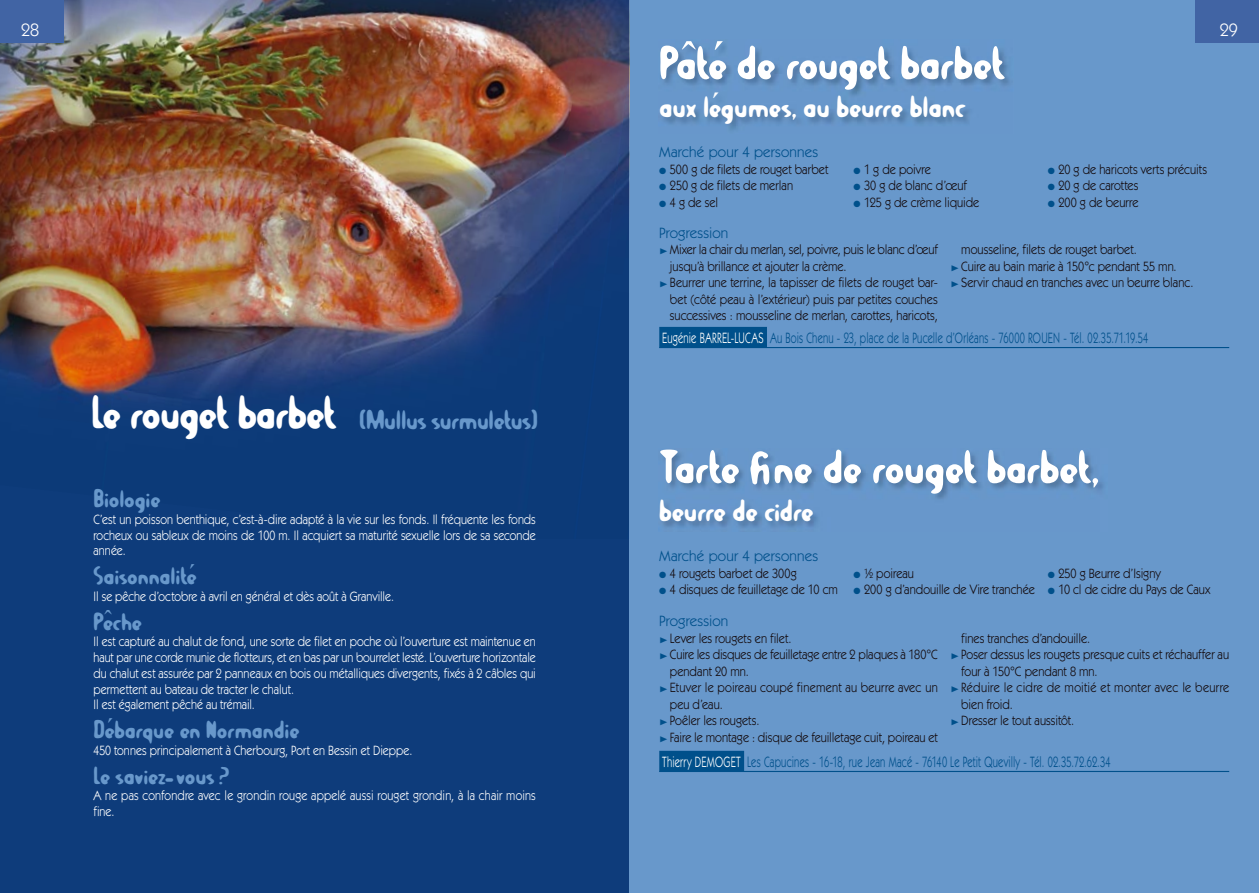
<style>
.page{position:relative;width:1259px;height:893px;background:#fff}
.page>*{position:absolute;margin:0;border:0;box-sizing:border-box;transform-origin:0 0}
.t1{font:51px "Balcony Angels";letter-spacing:-.005em;color:#fff}
.t2{font:33px "Balcony Angels";color:#fff}
.t3{font:30px "Balcony Angels";letter-spacing:-.015em;color:#6898cb}
.t4{font:27px "Balcony Angels";letter-spacing:-.005em;color:#6898cb}
.t5{font:18px "Itc Kabel";color:#fff}
.t6{font:15px "Itc Kabel";letter-spacing:.015em;color:#00508b;scale:.69 1}
.t7{font:15px "Itc Kabel";letter-spacing:.015em;color:#00508b}
.t8{font:13.5px/16.5px "Itc Kabel";letter-spacing:.005em;color:#130a0d;scale:.9 1}
.t9{font:13.5px/15.8px "Itc Kabel";letter-spacing:.005em;color:#fff;scale:.88 1}
.t10{font:9px/16.5px "Zeal";color:#00508b}
.t11{font:9px/16.5px "Zapf Dingbats ITC";color:#00508b;text-align:justify}
.s1{font-size:51px;color:#fff}
.s2{color:#fff}
</style>
<div class="page">
<div style="left:0;top:0;width:629px;height:893px;background:#0e3c7b"></div>
<div style="left:629px;top:0;width:630px;height:893px;background:#6898cb"></div>
<img style="left:160px;top:0;width:362px;height:297px">
<img style="left:522px;top:0;width:107px;height:297px">
<img style="left:0;top:0;width:160px;height:398px">
<img style="left:575px;top:50px;width:54px;height:247px">
<img style="left:103px;top:297px;width:429px;height:106px">
<img style="left:629px;top:0;width:1px;height:539px">
<img style="left:663px;top:44px;width:346px;height:86px">
<hr style="left:659px;top:347px;width:570px;height:1px;background:#00508b">
<div style="left:659px;top:327px;width:108px;height:21px;background:#00508b"></div>
<img style="left:662px;top:451px;width:441px;height:77px">
<div style="left:659px;top:751px;width:85px;height:21px;background:#00508b"></div>
<hr style="left:659px;top:771px;width:570px;height:1px;background:#00508b">
<div style="left:0;top:0;width:64px;height:43px;background:#4164a4"></div>
<div style="left:1195px;top:0;width:64px;height:43px;background:#4164a4"></div>
<h3 class="t5" style="left:21px;top:19px;width:19px">28</h3>
<h3 class="t5" style="left:1219px;top:19px;width:19px">29</h3>
<h1 class="t1" style="left:659px;top:40px;width:347px">Pâté de rouget barbet</h1>
<h2 class="t2" style="left:659px;top:92px;width:307px">aux légumes, au beurre blanc</h2>
<p class="t7" style="left:659px;top:143px;width:160px">Marché pour 4 personnes</p>
<p class="t8" style="left:670px;top:160px;width:178px">500 g de filets de rouget barbet<br>250 g de filets de merlan<br>4 g de sel</p>
<p class="t11" style="left:659px;top:162px;width:9px">● ● ●</p>
<p class="t8" style="left:864px;top:160px;width:129px">1 g de poivre<br>30 g de blanc d’œuf<br>125 g de crème liquide</p>
<p class="t11" style="left:853px;top:162px;width:9px">● ● ●</p>
<p class="t8" style="left:1058px;top:160px;width:167px">20 g de haricots verts précuits<br>20 g de carottes<br>200 g de beurre</p>
<p class="t11" style="left:1047px;top:162px;width:9px">● ● ●</p>
<p class="t7" style="left:659px;top:224px;width:71px">Progression</p>
<p class="t8" style="left:670px;top:241px;width:299px">Mixer la chair du merlan, sel, poivre, puis le blanc d’œuf jusqu’à brillance et ajouter la crème.<br>Beurrer une terrine, la tapisser de filets de rouget bar&shy;bet (côté peau à l’extérieur) puis par petites couches successives : mousseline de merlan, carottes, haricots,</p>
<p class="t10" style="left:659px;top:243px;width:10px">®</p>
<p class="t10" style="left:659px;top:276px;width:10px">®</p>
<p class="t8" style="left:961px;top:241px;width:259px">mousseline, filets de rouget barbet.<br>Cuire au bain marie à 150°c pendant 55 mn.<br>Servir chaud en tranches avec un beurre blanc.</p>
<p class="t10" style="left:950px;top:260px;width:10px">® ®</p>
<h3 class="t3" style="left:91px;top:407px;width:448px"><span class="s1">Le rouget barbet</span> (Mullus surmuletus)</h3>
<h3 class="t4" style="left:94px;top:487px;width:68px">Biologie</h3>
<p class="t9" style="left:94px;top:511px;width:504px;text-align:justify">C’est un poisson benthique, c’est-à-dire adapté à la vie sur les fonds. Il fréquente les fonds rocheux ou sableux de moins de 100 m. Il acquiert sa maturité sexuelle lors de sa seconde année.</p>
<h3 class="t4" style="left:94px;top:564px;width:104px">Saisonnalité</h3>
<p class="t9" style="left:94px;top:588px;width:343px">Il se pêche d’octobre à avril en général et dès août à Granville.</p>
<h3 class="t4" style="left:94px;top:609px;width:50px">Pêche</h3>
<p class="t9" style="left:94px;top:634px;width:504px">Il est capturé au chalut de fond, une sorte de filet en poche où l’ouverture est maintenue en haut par une corde munie de flotteurs, et en bas par un bourrelet lesté. L’ouverture horizontale du chalut est assurée par 2 panneaux en bois ou métalliques divergents, fixés à 2 câbles qui permettent au bateau de tracter le chalut.<br>Il est également pêché au trémail.</p>
<h3 class="t4" style="left:94px;top:718px;width:207px">Débarque en Normandie</h3>
<p class="t9" style="left:94px;top:742px;width:364px">450 tonnes principalement à Cherbourg, Port en Bessin et Dieppe.</p>
<h3 class="t4" style="left:94px;top:763px;width:137px">Le saviez-vous ?</h3>
<p class="t9" style="left:94px;top:788px;width:504px">A ne pas confondre avec le grondin rouge appelé aussi rouget grondin, à la chair moins fine.</p>
<p class="t6" style="left:662px;top:329px;width:706px"><span class="s2">Eugénie BARREL-LUCAS</span> Au Bois Chenu - 23, place de la Pucelle d’Orléans - 76000 ROUEN - Tél. 02.35.71.19.54</p>
<h1 class="t1" style="left:659px;top:444px;width:441px">Tarte fine de rouget barbet,</h1>
<h2 class="t2" style="left:659px;top:496px;width:156px">beurre de cidre</h2>
<p class="t7" style="left:659px;top:547px;width:160px">Marché pour 4 personnes</p>
<p class="t8" style="left:670px;top:564px;width:188px">4 rougets barbet de 300g<br>4 disques de feuilletage de 10 cm</p>
<p class="t8" style="left:864px;top:564px;width:191px">½ poireau<br>200 g d’andouille de Vire tranchée</p>
<p class="t8" style="left:1058px;top:564px;width:170px">250 g Beurre d’Isigny<br>10 cl de cidre du Pays de Caux</p>
<p class="t7" style="left:659px;top:612px;width:71px">Progression</p>
<p class="t8" style="left:670px;top:630px;width:299px">Lever les rougets en filet.<br>Cuire les disques de feuilletage entre 2 plaques à 180°C pendant 20 mn.<br>Etuver le poireau coupé finement au beurre avec un peu d’eau.<br>Poêler les rougets.<br>Faire le montage : disque de feuilletage cuit, poireau et</p>
<p class="t8" style="left:961px;top:630px;width:299px">fines tranches d’andouille.<br>Poser dessus les rougets presque cuits et réchauffer au four à 150°C pendant 8 mn.<br>Réduire le cidre de moitié et monter avec le beurre bien froid.<br>Dresser le tout aussitôt.</p>
<p class="t10" style="left:659px;top:632px;width:10px">® ®</p>
<p class="t10" style="left:659px;top:681px;width:10px">®</p>
<p class="t10" style="left:659px;top:714px;width:10px">® ®</p>
<p class="t10" style="left:950px;top:648px;width:10px">®</p>
<p class="t10" style="left:950px;top:681px;width:10px">®</p>
<p class="t10" style="left:950px;top:714px;width:10px">®</p>
<p class="t6" style="left:662px;top:753px;width:651px"><span class="s2">Thierry DEMOGET</span> Les Capucines - 16-18, rue Jean Macé - 76140 Le Petit Quevilly - Tél. 02.35.72.62.34</p>
</div>
